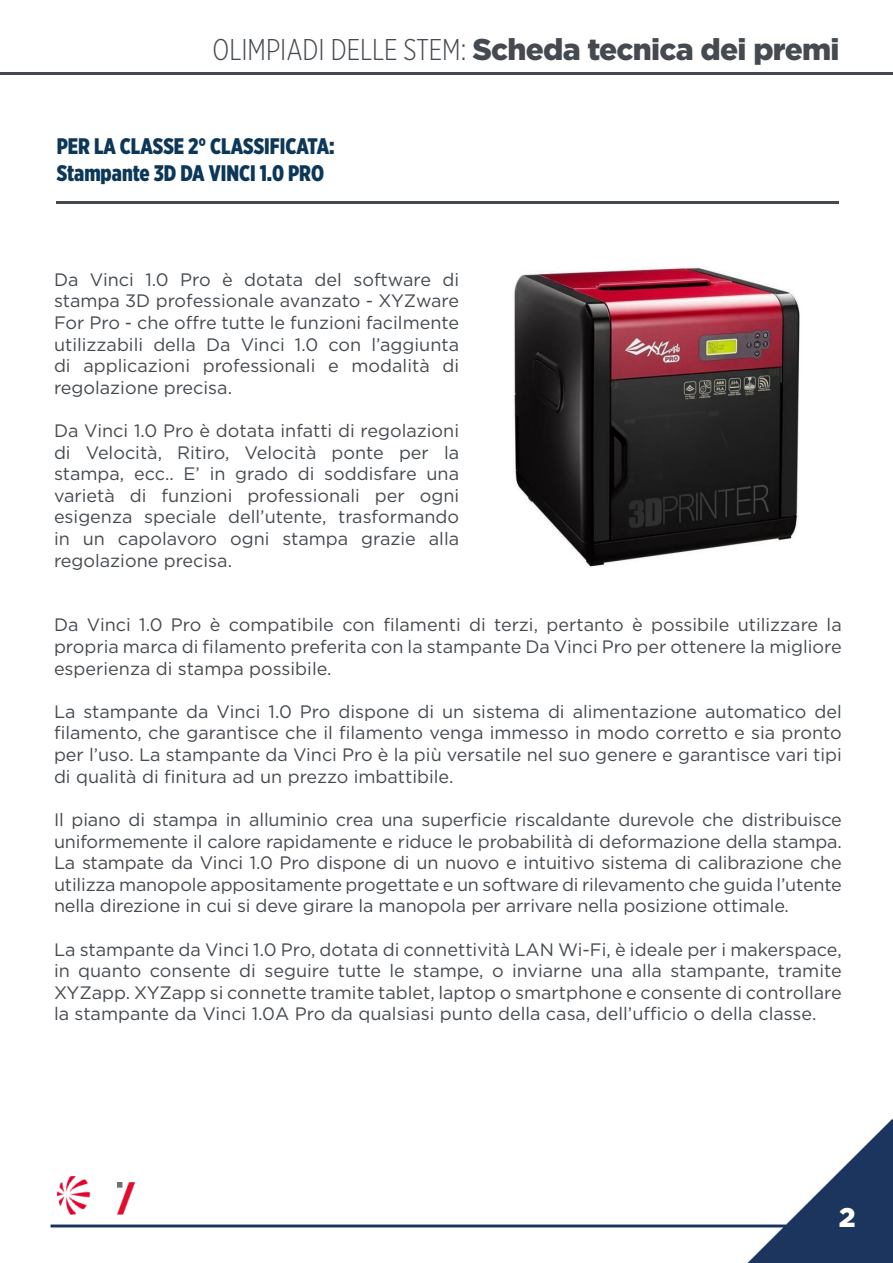
<style>
.page{position:relative;width:893px;height:1263px;background:#fff}
.page>*{position:absolute;margin:0;border:0;box-sizing:border-box;transform-origin:0 0}
.t1{font:900 30px "Gotham";letter-spacing:-.025em;color:#444a4f}
.t2{font:900 27px "Gotham";color:#fff}
.t3{font:900 22.5px "Gotham X Narrow";color:#0d3759}
.t4{font:18px/21.6px "Gotham";letter-spacing:-.01em;color:#444a4f;text-align:justify}
.s1{font-family:"Gotham X Narrow";font-weight:300}
</style>
<div class="page">
<img style="left:50px;top:1118px;width:843px;height:145px">
<img style="left:54px;top:1176px;width:41px;height:40px">
<img style="left:117px;top:1183px;width:19px;height:31px">
<hr style="left:57px;top:201px;width:782px;height:2px;background:#444a4f">
<hr style="left:0;top:72px;width:893px;height:2px;background:#444a4f">
<img style="left:514px;top:267px;width:286px;height:300px">
<p class="t1" style="left:213px;top:29px;width:628px"><span class="s1">OLIMPIADI DELLE STEM:</span> Scheda tecnica dei premi</p>
<p class="t3" style="left:57px;top:132px;width:279px">PER LA CLASSE 2° CLASSIFICATA:</p>
<p class="t3" style="left:57px;top:159px;width:269px">Stampante 3D DA VINCI 1.0 PRO</p>
<p class="t4" style="left:54px;top:268px;width:407px">Da Vinci 1.0 Pro è dotata del software di stampa 3D professionale avanzato - XYZware For Pro - che offre tutte le funzioni facilmente utilizzabili della Da Vinci 1.0 con l’aggiunta di applicazioni professionali e modalità di regolazione precisa.</p>
<p class="t4" style="left:54px;top:419px;width:407px">Da Vinci 1.0 Pro è dotata infatti di regolazioni di Velocità, Ritiro, Velocità ponte per la stampa, ecc.. E’ in grado di soddisfare una varietà di funzioni professionali per ogni esigenza speciale dell’utente, trasformando in un capolavoro ogni stampa grazie alla regolazione precisa.</p>
<p class="t4" style="left:54px;top:614px;width:789px">Da Vinci 1.0 Pro è compatibile con filamenti di terzi, pertanto è possibile utilizzare la propria marca di filamento preferita con la stampante Da Vinci Pro per ottenere la migliore esperienza di stampa possibile.</p>
<p class="t4" style="left:54px;top:700px;width:789px">La stampante da Vinci 1.0 Pro dispone di un sistema di alimentazione automatico del filamento, che garantisce che il filamento venga immesso in modo corretto e sia pronto per l’uso. La stampante da Vinci Pro è la più versatile nel suo genere e garantisce vari tipi di qualità di finitura ad un prezzo imbattibile.</p>
<p class="t4" style="left:54px;top:808px;width:789px">Il piano di stampa in alluminio crea una superficie riscaldante durevole che distribuisce uniformemente il calore rapidamente e riduce le probabilità di deformazione della stampa.</p>
<p class="t4" style="left:54px;top:851px;width:789px">La stampate da Vinci 1.0 Pro dispone di un nuovo e intuitivo sistema di calibrazione che utilizza manopole appositamente progettate e un software di rilevamento che guida l’utente nella direzione in cui si deve girare la manopola per arrivare nella posizione ottimale.</p>
<p class="t4" style="left:54px;top:938px;width:789px">La stampante da Vinci 1.0 Pro, dotata di connettività LAN Wi-Fi, è ideale per i makerspace, in quanto consente di seguire tutte le stampe, o inviarne una alla stampante, tramite XYZapp. XYZapp si connette tramite tablet, laptop o smartphone e consente di controllare la stampante da Vinci 1.0A Pro da qualsiasi punto della casa, dell’ufficio o della classe.</p>
<p class="t2" style="left:839px;top:1202px;width:18px">2</p>
</div>
